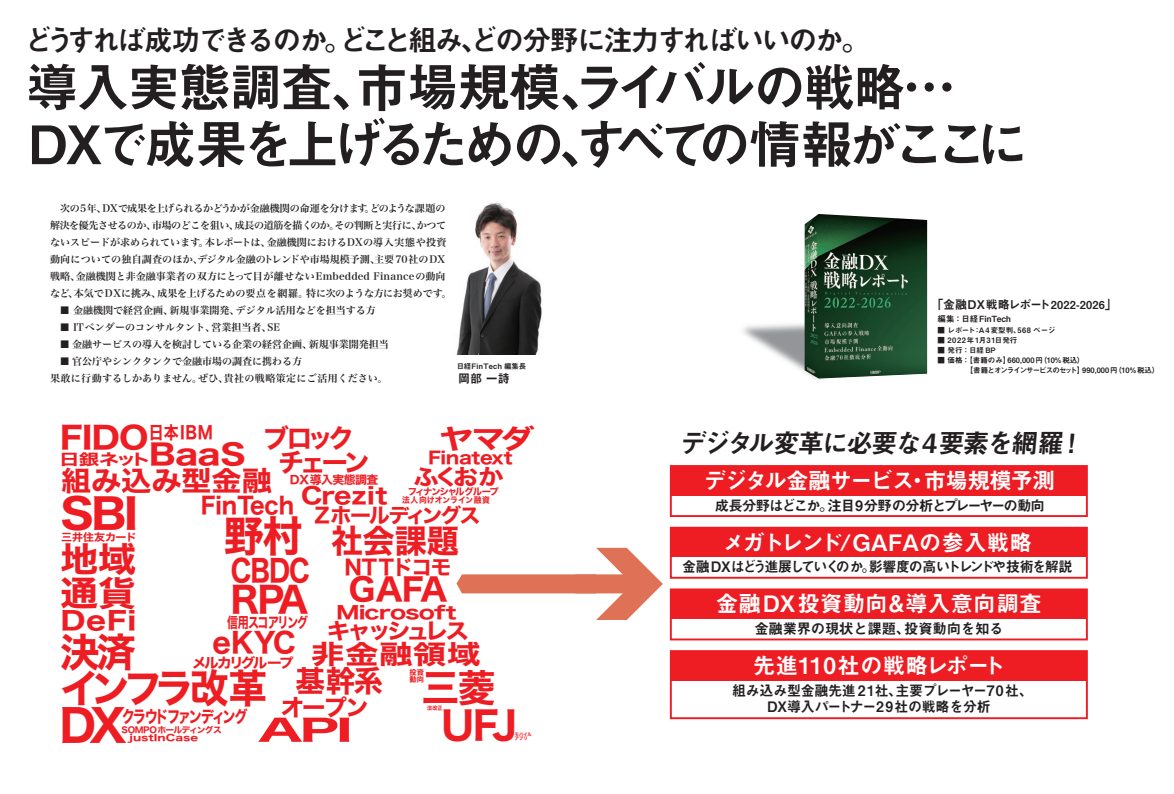
<style>
.page{position:relative;width:1174px;height:794px;background:#fff}
.page>*{position:absolute;margin:0;border:0;box-sizing:border-box;transform-origin:0 0}
.t1{font:53px/57px "Midashi Go Pro MB31";letter-spacing:-.04em;color:#231f20}
.t2{font:53px/57px "Midashi Go Pro MB31";letter-spacing:-.14em;color:#231f20}
.t3{font:44.1px "Hiragino Sans W7";color:#ee1d23}
.t4{font:42.5px "Hiragino Sans W7";color:#ee1d23;scale:.95 1}
.t5{font:41.3px "Hiragino Sans W7";color:#ee1d23;scale:1.11 1}
.t6{font:39.6px/36px "Hiragino Sans W7";letter-spacing:-.13em;color:#ee1d23}
.t7{font:38.7px "Hiragino Sans W7";color:#ee1d23}
.t8{font:37.8px "Hiragino Sans W7";color:#ee1d23}
.t9{font:35.6px "Hiragino Sans W7";color:#ee1d23}
.t10{font:34.4px/33.3px "Hiragino Sans W7";color:#ee1d23;scale:1.1 1}
.t11{font:32.4px "Hiragino Sans W7";color:#ee1d23}
.t12{font:31.2px "Hiragino Sans W7";color:#ee1d23;scale:1.05 1}
.t13{font:30.6px "Hiragino Sans W7";color:#ee1d23;scale:1.12 1}
.t14{font:30.4px "Hiragino Sans W7";color:#ee1d23;scale:.83 1}
.t15{font:29.7px "Hiragino Sans W7";letter-spacing:-.06em;color:#ee1d23}
.t16{font:29.7px "Hiragino Sans W7";letter-spacing:-.06em;color:#ee1d23;scale:1.81 1}
.t17{font:29px "Midashi Go Pro MB31";letter-spacing:-.08em;color:#231f20}
.t18{font:28.5px "Hiragino Sans W7";color:#ee1d23;scale:1.23 1}
.t19{font:27.9px "Hiragino Sans W7";color:#ee1d23}
.t20{font:27.5px "Hiragino Sans W7";color:#ee1d23;scale:1.09 1}
.t21{font:27px "Hiragino Sans W7";color:#ee1d23;scale:1.28 1}
.t22{font:26.5px "Midashi Go Pro MB31";color:#231f20}
.t23{font:26.3px "Hiragino Sans W7";letter-spacing:.02em;color:#ee1d23;scale:1.27 1}
.t24{font:26.1px/23.4px "Hiragino Sans W7";letter-spacing:-.16em;color:#ee1d23;text-align:center}
.t25{font:25.2px "Hiragino Sans W7";color:#ee1d23;scale:1.2 1}
.t26{font:23.4px "Hiragino Sans W7";color:#ee1d23}
.t27{font:23.1px "Hiragino Sans W7";color:#ee1d23;scale:.95 1}
.t28{font:22.7px "Hiragino Sans W7";letter-spacing:.02em;color:#ee1d23;scale:1.16 1}
.t29{font:22.6px "Midashi Go Pro MB31";color:#fff}
.t30{font:22.6px "Midashi Go Pro MB31";letter-spacing:-.04em;color:#fff}
.t31{font:22px "Hiragino Sans W7";letter-spacing:-.17em;color:#ee1d23;scale:1.07 1}
.t32{font:21.9px "Hiragino Sans W7";color:#ee1d23;scale:1.16 1}
.t33{font:20.7px "Hiragino Sans W7";letter-spacing:-.07em;color:#ee1d23}
.t34{font:20.6px "Hiragino Sans W7";letter-spacing:-.1em;color:#ee1d23}
.t35{font:17.6px "Hiragino Sans W7";letter-spacing:-.04em;color:#ee1d23;scale:1.33 1}
.t36{font:17.5px "Hiragino Sans W7";letter-spacing:.04em;color:#ee1d23;scale:.85 1}
.t37{font:17px "Hiragino Sans W7";letter-spacing:-.16em;color:#ee1d23;scale:.78 1}
.t38{font:16.9px "Hiragino Sans W7";letter-spacing:-.02em;color:#ee1d23;scale:1.15 1}
.t39{font:15.3px "Hiragino Sans W7";letter-spacing:-.11em;color:#ee1d23;scale:1.34 1}
.t40{font:14.7px "Hiragino Sans W7";letter-spacing:-.08em;color:#ee1d23;scale:.75 1}
.t41{font:14.4px/16px "Midashi Go Pro MB31";letter-spacing:-.02em;color:#231f20;text-align:center}
.t42{font:14.4px "Midashi Go Pro MB31";letter-spacing:-.11em;color:#231f20}
.t43{font:14.4px "Midashi Go Pro MB31";letter-spacing:-.06em;color:#231f20}
.t44{font:13.9px "Hiragino Sans W7";letter-spacing:-.18em;color:#ee1d23;scale:1.05 1}
.t45{font:12px "Midashi Go Pro MB31";color:#231f20}
.t46{font:11.5px "Hiragino Sans W7";letter-spacing:-.04em;color:#ee1d23}
.t47{font:10.4px "Hiragino Sans W7";color:#ee1d23;scale:1.06 1}
.t48{font:10px/17px "Hira Min Pro W6";color:#231f20}
.t49{font:9.4px "Hiragino Sans W7";letter-spacing:-.12em;color:#ee1d23}
.t50{font:8.9px "Hiragino Sans W7";color:#ee1d23;scale:1.31 1}
.t51{font:8.5px "Midashi Go Pro MB31";color:#231f20}
.t52{font:8.4px "Hiragino Sans W7";letter-spacing:-.08em;color:#ee1d23;scale:1.04 1}
.t53{font:8.2px "Hiragino Sans W7";letter-spacing:.01em;color:#ee1d23;scale:.95 1}
.t54{font:7.5px/10px "Midashi Go Pro MB31";letter-spacing:-.04em;color:#231f20}
.t55{font:7.5px "Midashi Go Pro MB31";color:#231f20}
.t56{font:7.5px "Midashi Go Pro MB31";letter-spacing:.08em;color:#231f20}
.t57{font:7.5px "Midashi Go Pro MB31";letter-spacing:.04em;color:#231f20}
.t58{font:7.2px/7.2px "Hiragino Sans W7";color:#ee1d23}
.t59{font:5.4px "Hiragino Sans W7";color:#ee1d23;scale:.94 1}
.t60{font:4.5px/4.5px "Hiragino Sans W7";color:#ee1d23;scale:.94 1}
.s1{font-size:11px}
</style>
<div class="page">
<div style="left:454px;top:574px;width:207px;height:19px;background:#df7156"></div>
<img style="left:456px;top:202px;width:86px;height:153px">
<svg style="left:454px;top:574px;width:93px;height:20px"></svg>
<div style="left:670px;top:527px;width:417px;height:52px;border:2px solid #ee1d23"></div>
<div style="left:670px;top:528px;width:417px;height:29px;background:#ee1d23"></div>
<div style="left:670px;top:588px;width:417px;height:52px;border:2px solid #ee1d23"></div>
<div style="left:670px;top:589px;width:417px;height:30px;background:#ee1d23"></div>
<div style="left:670px;top:465px;width:417px;height:52px;border:2px solid #ee1d23"></div>
<div style="left:670px;top:466px;width:417px;height:29px;background:#ee1d23"></div>
<img style="left:743px;top:290px;width:185px;height:90px">
<svg style="left:596px;top:548px;width:89px;height:72px"></svg>
<img style="left:804px;top:214px;width:123px;height:164px">
<div style="left:670px;top:650px;width:417px;height:69px;border:2px solid #ee1d23"></div>
<div style="left:670px;top:651px;width:417px;height:29px;background:#ee1d23"></div>
<h3 class="t17" style="left:25px;top:17px;width:847px">どうすれば成功できるのか。どこと組み、どの分野に注力すればいいのか。</h3>
<h1 class="t1" style="left:26px;top:52px;width:588px">導入実態調査、市場規模、<br>DXで成果を上げるための、</h1>
<p class="t48" style="left:50px;top:199px;width:403px;text-indent:10px">次の5年、DXで成果を上げられるかどうかが金融機関の命運を分けます。どのような課題の解決を優先させるのか、市場のどこを狙い、成長の道筋を描くのか。その判断と実行に、かつてないスピードが求められています。本レポートは、金融機関におけるDXの導入実態や投資動向についての独自調査のほか、デジタル金融のトレンドや市場規模予測、主要70社のDX戦略、金融機関と非金融事業者の双方にとって目が離せないEmbedded Financeの動向など、本気でDXに挑み、成果を上げるための要点を網羅。特に次のような方にお奨めです。</p>
<p class="t48" style="left:60px;top:301px;width:318px">■ 金融機関で経営企画、新規事業開発、デジタル活用などを担当する方</p>
<p class="t48" style="left:50px;top:318px;width:340px;text-indent:10px">■ ITベンダーのコンサルタント、営業担当者、SE<br>　■ 金融サービスの導入を検討している企業の経営企画、新規事業開発担当　■ 官公庁やシンクタンクで金融市場の調査に携わる方<br>果敢に行動するしかありません。ぜひ、貴社の戦略策定にご活用ください。</p>
<h1 class="t2" style="left:573px;top:52px;width:457px">ライバルの戦略…<br>すべての情報がここに</h1>
<p class="t45" style="left:931px;top:295px;width:187px">「金融DX戦略レポート<span class="s1">2022-2026</span>」</p>
<p class="t51" style="left:937px;top:312px;width:75px">編集：日経FinTech</p>
<p class="t55" style="left:937px;top:324px;width:120px">■ レポート：A4変型判、568 ページ</p>
<p class="t56" style="left:937px;top:334px;width:89px">■ 2022年1月31日発行　</p>
<p class="t55" style="left:937px;top:344px;width:60px">■ 発行：日経 BP</p>
<p class="t54" style="left:937px;top:354px;width:223px">■ 価格：【書籍のみ】660,000円（10%税込）<br>　 　　 【書籍とオンラインサービスのセット】990,000 円（10% 税込）</p>
<p class="t57" style="left:457px;top:360px;width:71px">日経FinTech 編集長</p>
<p class="t45" style="left:458px;top:368px;width:53px">岡部 一詩</p>
<h3 class="t13" style="left:60px;top:414px;width:81px">FIDO</h3>
<h3 class="t36" style="left:149px;top:419px;width:77px">日本IBM</h3>
<h3 class="t21" style="left:439px;top:417px;width:76px">ヤマダ</h3>
<h3 class="t24" style="left:263px;top:428px;width:108px">ブロックチェーン</h3>
<h3 class="t18" style="left:149px;top:432px;width:81px">BaaS</h3>
<h3 class="t20" style="left:61px;top:459px;width:195px">組み込み型金融</h3>
<h3 class="t38" style="left:428px;top:445px;width:75px">Finatext</h3>
<h3 class="t39" style="left:59px;top:447px;width:70px">日銀ネット</h3>
<h3 class="t32" style="left:434px;top:459px;width:23px">く</h3>
<h3 class="t32" style="left:453px;top:459px;width:45px">おか</h3>
<p class="t49" style="left:455px;top:484px;width:45px">ルグループ</p>
<h3 class="t32" style="left:413px;top:459px;width:23px">ふ</h3>
<p class="t49" style="left:415px;top:484px;width:43px">ィナンシャ</p>
<p class="t46" style="left:290px;top:470px;width:90px">DX導入実態調査</p>
<h3 class="t28" style="left:301px;top:478px;width:76px">Crezit</h3>
<p class="t49" style="left:408px;top:484px;width:11px">フ</p>
<h3 class="t5" style="left:60px;top:481px;width:72px">SBI</h3>
<h3 class="t27" style="left:201px;top:487px;width:100px">FinTech</h3>
<p class="t47" style="left:61px;top:529px;width:73px">三井住友カード</p>
<h3 class="t10" style="left:60px;top:544px;width:70px">地域通貨</h3>
<h3 class="t19" style="left:213px;top:620px;width:85px">eKYC</h3>
<p class="t53" style="left:402px;top:494px;width:94px">法人向けオンライン融資</p>
<h3 class="t34" style="left:315px;top:499px;width:167px">Zホールディングス</h3>
<h3 class="t4" style="left:223px;top:503px;width:85px">野村</h3>
<h3 class="t14" style="left:231px;top:546px;width:97px">CBDC</h3>
<h3 class="t11" style="left:331px;top:515px;width:129px">社会課題</h3>
<h3 class="t33" style="left:345px;top:550px;width:108px">NTTドコモ</h3>
<h3 class="t12" style="left:349px;top:565px;width:96px">GAFA</h3>
<h3 class="t31" style="left:327px;top:613px;width:134px">キャッシュレス</h3>
<h3 class="t9" style="left:231px;top:572px;width:55px">RP</h3>
<h3 class="t9" style="left:278px;top:572px;width:32px">A</h3>
<h3 class="t35" style="left:336px;top:598px;width:92px">Microsoft</h3>
<h3 class="t25" style="left:61px;top:601px;width:65px">DeFi</h3>
<h3 class="t40" style="left:227px;top:611px;width:109px">信用スコアリング</h3>
<h3 class="t6" style="left:60px;top:636px;width:209px">決済<br>インフラ改革</h3>
<h3 class="t23" style="left:311px;top:633px;width:135px">非金融領域</h3>
<h3 class="t15" style="left:295px;top:658px;width:89px">基幹系</h3>
<h3 class="t44" style="left:192px;top:651px;width:98px">メルカリグループ</h3>
<p class="t58" style="left:409px;top:669px;width:16px">投資動向</p>
<h3 class="t8" style="left:421px;top:658px;width:76px">三菱</h3>
<h3 class="t7" style="left:441px;top:694px;width:77px">UFJ</h3>
<h3 class="t26" style="left:281px;top:688px;width:89px">オープン</h3>
<h3 class="t16" style="left:258px;top:707px;width:54px">API</h3>
<p class="t59" style="left:427px;top:704px;width:18px">法改正</p>
<h2 class="t3" style="left:60px;top:690px;width:69px">DX</h2>
<h3 class="t37" style="left:122px;top:703px;width:163px">クラウドファンディング</h3>
<p class="t52" style="left:122px;top:723px;width:98px">SOMPOホールディングス</p>
<p class="t60" style="left:515px;top:732px;width:20px">モバイルアプリ</p>
<p class="t50" style="left:129px;top:730px;width:54px">justInCase</p>
<h3 class="t22" style="left:679px;top:421px;width:409px">デジタル変革に必要な4要素を網羅！</h3>
<h3 class="t30" style="left:703px;top:462px;width:353px">デジタル金融サービス・市場規模予測</h3>
<h3 class="t43" style="left:715px;top:494px;width:331px">成長分野はどこか。注目9分野の分析とプレーヤーの動向</h3>
<h3 class="t29" style="left:722px;top:524px;width:311px">メガトレンド/GAFAの参入戦略</h3>
<h3 class="t42" style="left:682px;top:555px;width:392px">金融 DXはどう進展していくのか。影響度の高いトレンドや技術を解説</h3>
<h3 class="t29" style="left:716px;top:586px;width:327px">金融DX投資動向＆導入意向調査</h3>
<h3 class="t41" style="left:754px;top:619px;width:251px">金融業界の現状と課題、投資動向を知る</h3>
<h3 class="t29" style="left:752px;top:647px;width:254px">先進110社の戦略レポート</h3>
<h3 class="t41" style="left:732px;top:680px;width:302px">組み込み型金融先進21社、主要プレーヤー70社、<br>DX導入パートナー29社の戦略を分析</h3>
</div>
